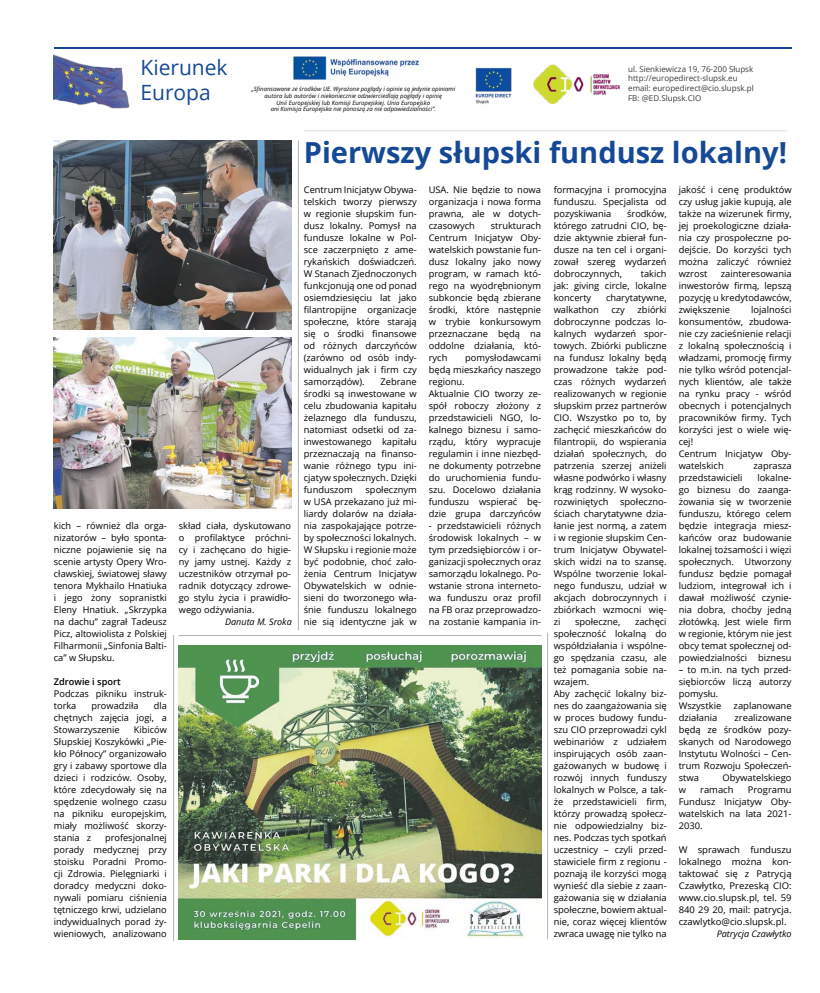
<style>
.page{position:relative;width:820px;height:993px;background:#fff}
.page>*{position:absolute;margin:0;border:0;box-sizing:border-box;transform-origin:0 0}
.t1{font:700 29px "Open Sans";color:#154996}
.t2{font:21px/25.2px "Open Sans";color:#154996}
.t3{font:9.2px/12px "Open Sans";color:#000;text-align:justify}
.t4{font:600 9.2px "Open Sans";color:#000}
.t5{font:italic 9px "Open Sans";color:#000}
.t6{font:8px/9.6px "Open Sans";color:#3c3c3b}
.t7{font:italic 6px/6.8px "Open Sans";color:#000;text-align:center}
</style>
<div class="page">
<hr style="left:304px;top:130px;width:482px;height:1px;background:#e3e3e3">
<img style="left:54px;top:140px;width:238px;height:189px">
<img style="left:179px;top:645px;width:362px;height:293px">
<img style="left:54px;top:338px;width:238px;height:170px">
<hr style="left:179px;top:634px;width:362px;height:1px;background:#b3b2b2">
<hr style="left:173px;top:634px;width:1px;height:306px;background:#b3b2b2">
<hr style="left:547px;top:632px;width:1px;height:306px;background:#b3b2b2">
<hr style="left:298px;top:140px;width:1px;height:490px;background:#b3b2b2">
<hr style="left:54px;top:48px;width:737px;height:1px;background:#154996">
<img style="left:475px;top:67px;width:37px;height:38px">
<img style="left:533px;top:64px;width:86px;height:39px">
<img style="left:54px;top:54px;width:76px;height:55px">
<img style="left:292px;top:56px;width:127px;height:24px">
<h2 class="t2" style="left:140px;top:54px;width:89px">Kierunek<br>Europa</h2>
<p class="t6" style="left:628px;top:64px;width:127px">ul. Sienkiewicza 19, 76-200 Słupsk http://europedirect-slupsk.eu email: europedirect@cio.slupsk.pl<br>FB: @ED.Slupsk.CIO</p>
<p class="t7" style="left:251px;top:85px;width:205px">„Sfinansowane ze środków UE. Wyrażone poglądy i opinie są jedynie opiniami autora lub autorów i niekoniecznie odzwierciedlają poglądy i opinię<br>Unii Europejskiej lub Komisji Europejskiej. Unia Europejska<br>ani Komisja Europejska nie ponoszą za nie odpowiedzialności”.</p>
<p class="t3" style="left:54px;top:519px;width:114px">kich – również dla orga&shy;nizatorów – było sponta&shy;niczne pojawienie się na scenie artysty Opery Wro&shy;cławskiej, światowej sławy tenora Mykhailo Hnatiuka i jego żony sopranistki Eleny Hnatiuk. „Skrzypka na dachu” zagrał Tadeusz Picz, altowiolista z Polskiej Filharmonii „Sinfonia Balti&shy;ca” w Słupsku.</p>
<p class="t4" style="left:54px;top:675px;width:68px">Zdrowie i sport</p>
<p class="t3" style="left:54px;top:687px;width:114px">Podczas pikniku instruk&shy;torka</p>
<p class="t3" style="left:54px;top:699px;width:114px;text-indent:100px">dla chętnych zajęcia jogi, a Stowarzyszenie</p>
<p class="t3" style="left:91px;top:699px;width:49px">prowadziła</p>
<p class="t3" style="left:54px;top:723px;width:114px;text-indent:80px">Kibiców Słupskiej Koszykówki „Pie&shy;kło Północy” organizowało gry i zabawy sportowe dla dzieci i rodziców. Osoby, które zdecydowały się na spędzenie wolnego czasu na pikniku europejskim, miały możliwość skorzy&shy;stania z</p>
<p class="t3" style="left:54px;top:831px;width:114px;text-indent:51px">profesjonalnej porady medycznej przy stoisku Poradni Promo&shy;cji Zdrowia. Pielęgniarki i doradcy medyczni doko&shy;nywali pomiaru ciśnienia tętniczego krwi, udzielano indywidualnych porad ży&shy;wieniowych, analizowano</p>
<p class="t3" style="left:179px;top:519px;width:114px">skład ciała, dyskutowano o profilaktyce próchni&shy;cy i zachęcano do higie&shy;ny jamy ustnej. Każdy z uczestników otrzymał po&shy;radnik dotyczący zdrowe&shy;go stylu życia i prawidło&shy;wego odżywiania.</p>
<p class="t5" style="left:225px;top:615px;width:68px">Danuta M. Sroka</p>
<h1 class="t1" style="left:304px;top:132px;width:484px">Pierwszy słupski fundusz lokalny!</h1>
<p class="t3" style="left:304px;top:183px;width:114px">Centrum Inicjatyw Obywa&shy;telskich tworzy pierwszy w regionie słupskim fun&shy;dusz lokalny. Pomysł na fundusze lokalne w Pol&shy;sce zaczerpnięto z ame&shy;rykańskich doświadczeń.<br>W Stanach Zjednoczonych funkcjonują one od ponad osiemdziesięciu lat jako filantropijne organizacje społeczne, które starają się o środki finansowe od różnych darczyńców (zarówno od osób indy&shy;widualnych jak i firm czy samorządów).</p>
<p class="t3" style="left:678px;top:183px;width:114px">jakość i cenę produktów czy usług jakie kupują, ale także na wizerunek firmy, jej proekologiczne działa&shy;nia czy prospołeczne po&shy;dejście. Do korzyści tych można zaliczyć również wzrost</p>
<p class="t3" style="left:553px;top:183px;width:114px">formacyjna i promocyjna funduszu. Specjalista od pozyskiwania</p>
<p class="t3" style="left:428px;top:183px;width:114px">USA. Nie będzie to nowa organizacja i nowa forma prawna, ale w dotych&shy;czasowych</p>
<p class="t3" style="left:553px;top:207px;width:114px;text-indent:73px">środków, którego zatrudni CIO, bę&shy;dzie aktywnie zbierał fun&shy;dusze na ten cel i organi&shy;zował szereg wydarzeń dobroczynnych,</p>
<p class="t3" style="left:428px;top:219px;width:114px;text-indent:62px">strukturach Centrum Inicjatyw Oby&shy;watelskich powstanie fun&shy;dusz lokalny jako nowy program, w ramach któ&shy;rego na wyodrębnionym subkoncie będą zbierane środki, które następnie w trybie konkursowym przeznaczane będą na oddolne działania, któ&shy;rych</p>
<p class="t3" style="left:553px;top:267px;width:114px;text-indent:87px">takich jak: giving circle, lokalne koncerty</p>
<p class="t3" style="left:678px;top:267px;width:114px;text-indent:42px">zainteresowania inwestorów firmą, lepszą pozycję u kredytodawców, zwiększenie</p>
<p class="t3" style="left:605px;top:291px;width:62px">charytatywne,</p>
<p class="t3" style="left:678px;top:303px;width:114px;text-align:left;text-indent:72px">lojalności konsumentów, zbudowa&shy;nie czy zacieśnienie relacji z lokalną społecznością i władzami, promocję firmy nie tylko wśród potencjal&shy;nych klientów, ale także na rynku pracy - wśród obecnych i potencjalnych pracowników firmy. Tych korzyści jest o wiele wię&shy;cej!<br>Centrum Inicjatyw Oby&shy;watelskich</p>
<p class="t3" style="left:553px;top:303px;width:114px;text-indent:84px">zbiórki dobroczynne podczas lo&shy;kalnych wydarzeń spor&shy;towych. Zbiórki publiczne na fundusz lokalny będą prowadzone także pod&shy;czas różnych wydarzeń realizowanych w regionie słupskim przez partnerów CIO. Wszystko po to, by zachęcić mieszkańców do filantropii, do wspierania działań społecznych, do patrzenia szerzej aniżeli własne podwórko i własny krąg rodzinny. W wysoko&shy;rozwiniętych</p>
<p class="t3" style="left:553px;top:303px;width:47px">walkathon</p>
<p class="t3" style="left:611px;top:303px;width:15px">czy</p>
<p class="t3" style="left:428px;top:351px;width:114px;text-align:left;text-indent:36px">pomysłodawcami będą mieszkańcy naszego regionu.<br>Aktualnie CIO tworzy ze&shy;spół roboczy złożony z przedstawicieli NGO, lo&shy;kalnego biznesu i samo&shy;rządu, który wypracuje regulamin i inne niezbęd&shy;ne dokumenty potrzebne do uruchomienia fundu&shy;szu. Docelowo działania funduszu wspierać bę&shy;dzie grupa darczyńców</p>
<p class="t3" style="left:428px;top:519px;width:114px">- przedstawicieli różnych środowisk lokalnych – w tym przedsiębiorców i or&shy;ganizacji społecznych oraz samorządu lokalnego. Po&shy;wstanie strona interneto&shy;wa funduszu oraz profil na FB oraz przeprowadzo&shy;na zostanie kampania in-</p>
<p class="t3" style="left:304px;top:375px;width:114px;text-indent:77px">Zebrane środki są inwestowane w celu zbudowania kapitału żelaznego dla funduszu, natomiast odsetki od za&shy;inwestowanego kapitału przeznaczają na finanso&shy;wanie różnego typu ini&shy;cjatyw społecznych. Dzięki funduszom</p>
<p class="t3" style="left:753px;top:459px;width:40px">zaprasza</p>
<p class="t3" style="left:678px;top:471px;width:114px;text-indent:79px">lokalne&shy;go biznesu do zaanga&shy;żowania się w tworzenie funduszu, którego celem będzie integracja miesz&shy;kańców oraz budowanie lokalnej tożsamości i więzi społecznych. Utworzony fundusz będzie pomagał ludziom, integrował ich i dawał możliwość czynie&shy;nia dobra, choćby jedną złotówką. Jest wiele firm w regionie, którym nie jest obcy temat społecznej od&shy;powiedzialności biznesu</p>
<p class="t3" style="left:678px;top:663px;width:114px;text-align:left">– to m.in. na tych przed&shy;siębiorców liczą autorzy pomysłu.<br>Wszystkie</p>
<p class="t3" style="left:678px;top:471px;width:65px">przedstawicieli</p>
<p class="t3" style="left:304px;top:483px;width:114px;text-indent:62px">społecznym w USA przekazano już mi&shy;liardy dolarów na działa&shy;nia zaspokajające potrze&shy;by społeczności lokalnych.<br>W Słupsku i regionie może być podobnie, choć zało&shy;żenia Centrum Inicjatyw Obywatelskich w odnie&shy;sieni do tworzonego wła&shy;śnie funduszu lokalnego nie sią identyczne jak w</p>
<p class="t3" style="left:553px;top:495px;width:114px;text-indent:66px">społeczno&shy;ściach charytatywne dzia&shy;łanie jest normą, a zatem i w regionie słupskim Cen&shy;trum Inicjatyw Obywatel&shy;skich widzi na to szansę.<br>Wspólne tworzenie lokal&shy;nego funduszu, udział w akcjach dobroczynnych i zbiórkach wzmocni wię&shy;zi</p>
<p class="t3" style="left:553px;top:615px;width:114px;text-align:left;text-indent:81px">zachęci społeczność lokalną do współdziałania i wspólne&shy;go spędzania czasu, ale też pomagania sobie na&shy;wzajem.<br>Aby zachęcić lokalny biz&shy;nes do zaangażowania się w proces budowy fundu&shy;szu CIO przeprowadzi cykl webinariów z udziałem inspirujących osób zaan&shy;gażowanych w budowę i rozwój innych funduszy lokalnych w Polsce, a tak&shy;że przedstawicieli firm, którzy prowadzą społecz&shy;nie odpowiedzialny biz&shy;nes. Podczas tych spotkań uczestnicy – czyli przed&shy;stawiciele firm z regionu - poznają ile korzyści mogą wynieść dla siebie z zaan&shy;gażowania się w działania społeczne, bowiem aktual&shy;nie, coraz więcej klientów zwraca uwagę nie tylko na</p>
<p class="t3" style="left:574px;top:615px;width:47px">społeczne,</p>
<p class="t3" style="left:733px;top:699px;width:59px">zaplanowane</p>
<p class="t3" style="left:678px;top:711px;width:114px;text-indent:56px">zrealizowane będą ze środków pozy&shy;skanych od Narodowego Instytutu Wolności – Cen&shy;trum Rozwoju Społeczeń&shy;stwa</p>
<p class="t3" style="left:678px;top:711px;width:40px">działania</p>
<p class="t3" style="left:722px;top:771px;width:71px">Obywatelskiego</p>
<p class="t3" style="left:678px;top:783px;width:9px">w</p>
<p class="t3" style="left:700px;top:783px;width:35px">ramach</p>
<p class="t3" style="left:678px;top:783px;width:114px;text-indent:69px">Programu Fundusz Inicjatyw Oby&shy;watelskich na lata 2021- 2030.</p>
<p class="t3" style="left:678px;top:843px;width:114px">W sprawach funduszu lokalnego można kon&shy;taktować się z Patrycją Czawłytko, Prezeską CIO: www.cio.slupsk.pl, tel. 59<br>840 29 20, mail: patrycja. czawlytko@cio.slupsk.pl.</p>
<p class="t5" style="left:716px;top:927px;width:76px">Patrycja Czawłytko</p>
</div>
